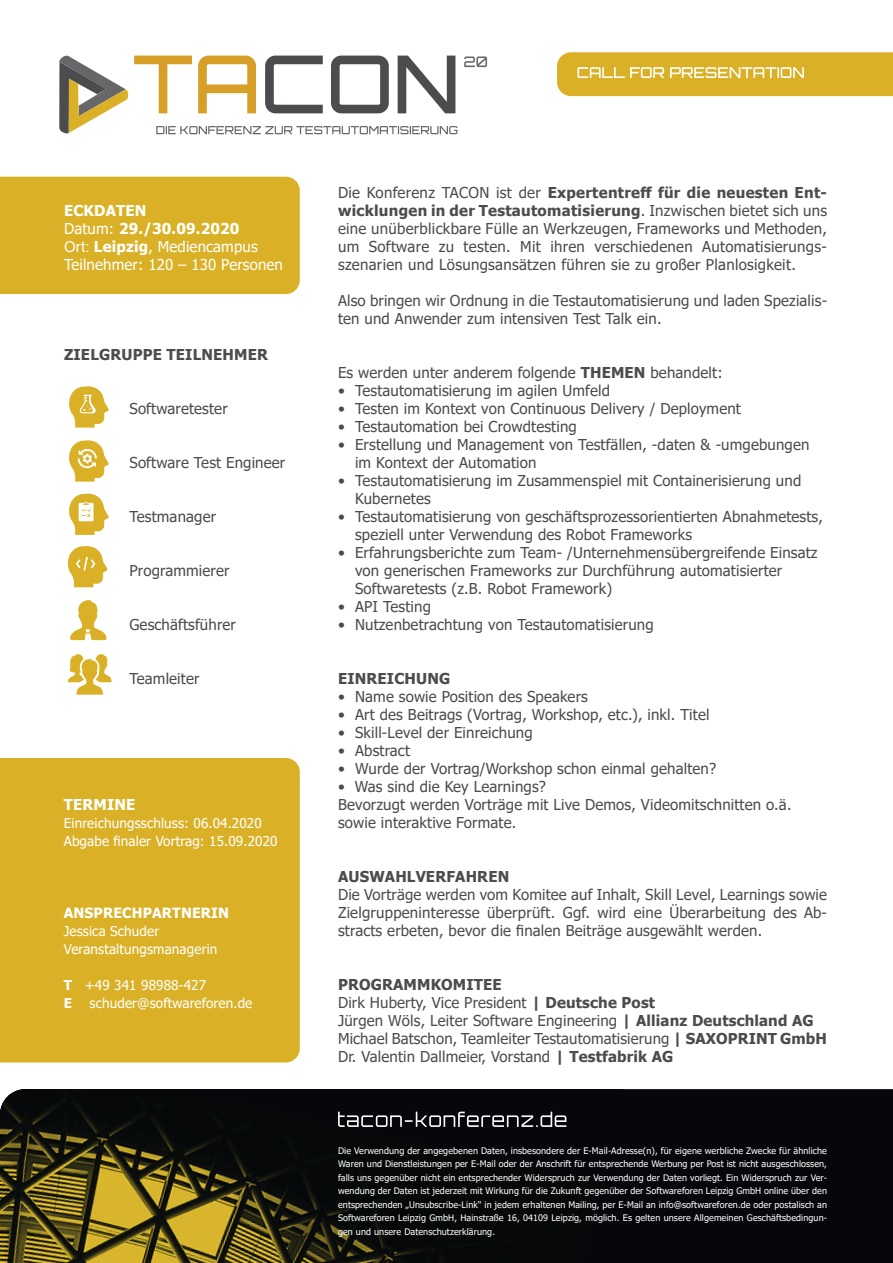
<style>
.page{position:relative;width:893px;height:1263px;background:#fff}
.page>*{position:absolute;margin:0;border:0;box-sizing:border-box;transform-origin:0 0}
.t1{font:15px/18px "Tahoma";letter-spacing:.01em;color:#4b4c4d}
.t2{font:15px/18px "Tahoma";letter-spacing:.01em;color:#fff}
.t3{font:700 15px "Tahoma";letter-spacing:.01em;color:#4b4c4d}
.t4{font:700 15px "Tahoma";letter-spacing:.01em;color:#fff}
.t5{font:700 14.1px "Tahoma";letter-spacing:.01em;color:#fff}
.t6{font:13.5px/18px "Tahoma";letter-spacing:.01em;color:#fff}
.t7{font:9px/13.5px "Tahoma";letter-spacing:.01em;color:#fff;text-align:justify}
.s1{font-weight:700}
.s2{font-family:"Arial"}
</style>
<div class="page">
<div style="left:635px;top:1089px;width:258px;height:174px;background:#06070b"></div>
<div style="left:602px;top:1089px;width:33px;height:174px;background:#06070b"></div>
<img style="left:0;top:1089px;width:602px;height:174px">
<div style="left:0;top:177px;width:300px;height:117px;background:#dab126"></div>
<svg style="left:557px;top:52px;width:336px;height:44px;background:#dcb737"></svg>
<div style="left:0;top:758px;width:300px;height:304px;background:#dab126"></div>
<svg style="left:59px;top:55px;width:398px;height:80px"></svg>
<svg style="left:464px;top:56px;width:23px;height:11px"></svg>
<svg style="left:338px;top:1112px;width:228px;height:15px;background:#47484b"></svg>
<svg style="left:69px;top:440px;width:40px;height:42px"></svg>
<svg style="left:69px;top:494px;width:40px;height:41px"></svg>
<svg style="left:69px;top:386px;width:40px;height:42px"></svg>
<svg style="left:68px;top:654px;width:44px;height:41px"></svg>
<svg style="left:70px;top:600px;width:37px;height:41px"></svg>
<svg style="left:68px;top:546px;width:39px;height:41px"></svg>
<p class="t2" style="left:64px;top:202px;width:220px"><span class="s1">ECKDATEN<br></span>Datum: <span class="s1">29./30.09.2020<br></span><span class="s2">Ort:</span> <span class="s1">Leipzig</span>, Mediencampus<br>Teilnehmer: 120 – 130 Personen</p>
<p class="t3" style="left:64px;top:344px;width:205px">ZIELGRUPPE TEILNEHMER</p>
<p class="t1" style="left:129px;top:400px;width:100px">Softwaretester</p>
<p class="t1" style="left:129px;top:454px;width:157px">Software Test Engineer</p>
<p class="t1" style="left:129px;top:508px;width:88px">Testmanager</p>
<p class="t1" style="left:129px;top:562px;width:102px">Programmierer</p>
<p class="t1" style="left:129px;top:616px;width:108px">Geschäftsführer</p>
<p class="t1" style="left:129px;top:670px;width:72px">Teamleiter</p>
<p class="t4" style="left:64px;top:794px;width:73px">TERMINE</p>
<p class="t6" style="left:64px;top:815px;width:215px">Einreichungsschluss: 06.04.2020<br>Abgabe finaler Vortrag: 15.09.2020</p>
<p class="t5" style="left:64px;top:903px;width:167px">ANSPRECHPARTNERIN</p>
<p class="t6" style="left:64px;top:923px;width:155px">Jessica Schuder<br>Veranstaltungsmanagerin</p>
<p class="t6" style="left:64px;top:977px;width:144px"><span class="s1">T</span> +49 341 98988-427<br><span class="s1">E</span></p>
<p class="t6" style="left:90px;top:995px;width:164px">schuder@softwareforen.de</p>
<p class="t1" style="left:338px;top:184px;width:491px;text-align:justify">Die Konferenz TACON ist der <span class="s1">Expertentreff für die neuesten Ent&shy;wicklungen in der Testautomatisierung</span>. Inzwischen bietet sich uns eine unüberblickbare Fülle an Werkzeugen, Frameworks und Methoden, um Software zu testen. Mit ihren verschiedenen Automatisierungs&shy;szenarien und Lösungsansätzen führen sie zu großer Planlosigkeit.</p>
<p class="t1" style="left:338px;top:292px;width:491px">Also bringen wir Ordnung in die Testautomatisierung und laden Spezialis&shy;ten und Anwender zum intensiven Test Talk ein.</p>
<p class="t1" style="left:338px;top:364px;width:386px">Es werden unter anderem folgende <span class="s1">THEMEN</span> behandelt:</p>
<p class="t1" style="left:338px;top:382px;width:273px">• Testautomatisierung im agilen Umfeld</p>
<p class="t1" style="left:338px;top:400px;width:404px">• Testen im Kontext von Continuous Delivery / Deployment</p>
<p class="t1" style="left:338px;top:418px;width:240px">• Testautomation bei Crowdtesting</p>
<p class="t1" style="left:355px;top:436px;width:456px;text-indent:-17px">• Erstellung und Management von Testfällen, -daten &amp; -umgebungen im Kontext der Automation</p>
<p class="t1" style="left:355px;top:472px;width:448px;text-indent:-17px">• Testautomatisierung im Zusammenspiel mit Containerisierung und<br>Kubernetes</p>
<p class="t1" style="left:355px;top:508px;width:469px;text-indent:-17px">• Testautomatisierung von geschäftsprozessorientierten Abnahmetests, speziell unter Verwendung des Robot Frameworks</p>
<p class="t1" style="left:355px;top:544px;width:464px;text-indent:-17px">• Erfahrungsberichte zum Team- /Unternehmensübergreifende Einsatz von generischen Frameworks zur Durchführung automatisierter<br>Softwaretests (z.B. Robot Framework)</p>
<p class="t1" style="left:338px;top:598px;width:94px">• API Testing</p>
<p class="t1" style="left:338px;top:616px;width:317px">• Nutzenbetrachtung von Testautomatisierung</p>
<p class="t3" style="left:338px;top:668px;width:114px">EINREICHUNG</p>
<p class="t1" style="left:338px;top:688px;width:251px">• Name sowie Position des Speakers</p>
<p class="t1" style="left:338px;top:706px;width:373px">• Art des Beitrags (Vortrag, Workshop, etc.), inkl. Titel</p>
<p class="t1" style="left:338px;top:724px;width:196px">• Skill-Level der Einreichung</p>
<p class="t1" style="left:338px;top:742px;width:74px">• Abstract</p>
<p class="t1" style="left:338px;top:760px;width:380px">• Wurde der Vortrag/Workshop schon einmal gehalten?</p>
<p class="t1" style="left:338px;top:778px;width:455px">• Was sind die Key Learnings?<br>Bevorzugt werden Vorträge mit Live Demos, Videomitschnitten o.ä. sowie interaktive Formate.</p>
<p class="t3" style="left:338px;top:866px;width:173px">AUSWAHLVERFAHREN</p>
<p class="t1" style="left:338px;top:886px;width:490px;text-align:justify">Die Vorträge werden vom Komitee auf Inhalt, Skill Level, Learnings sowie Zielgruppeninteresse überprüft. Ggf. wird eine Überarbeitung des Ab&shy;stracts erbeten, bevor die finalen Beiträge ausgewählt werden.</p>
<p class="t1" style="left:338px;top:976px;width:490px"><span class="s1">PROGRAMMKOMITEE<br></span>Dirk Huberty, Vice President <span class="s1">| Deutsche Post<br></span>Jürgen Wöls, Leiter Software Engineering <span class="s1">| Allianz Deutschland AG </span>Michael Batschon, Teamleiter Testautomatisierung <span class="s1">| SAXOPRINT GmbH </span>Dr. Valentin Dallmeier, Vorstand <span class="s1">| Testfabrik AG</span></p>
<p class="t7" style="left:338px;top:1144px;width:490px">Die Verwendung der angegebenen Daten, insbesondere der E-Mail-Adresse(n), für eigene werbliche Zwecke für ähnliche Waren und Dienstleistungen per E-Mail oder der Anschrift für entsprechende Werbung per Post ist nicht ausgeschlossen, falls uns gegenüber nicht ein entsprechender Widerspruch zur Verwendung der Daten vorliegt. Ein Widerspruch zur Ver&shy;wendung der Daten ist jederzeit mit Wirkung für die Zukunft gegenüber der Softwareforen Leipzig GmbH online über den entsprechenden „Unsubscribe-Link“ in jedem erhaltenen Mailing, per E-Mail an info@softwareforen.de oder postalisch an Softwareforen Leipzig GmbH, Hainstraße 16, 04109 Leipzig, möglich. Es gelten unsere Allgemeinen Geschäftsbedingun&shy;gen und unsere Datenschutzerklärung.</p>
</div>
